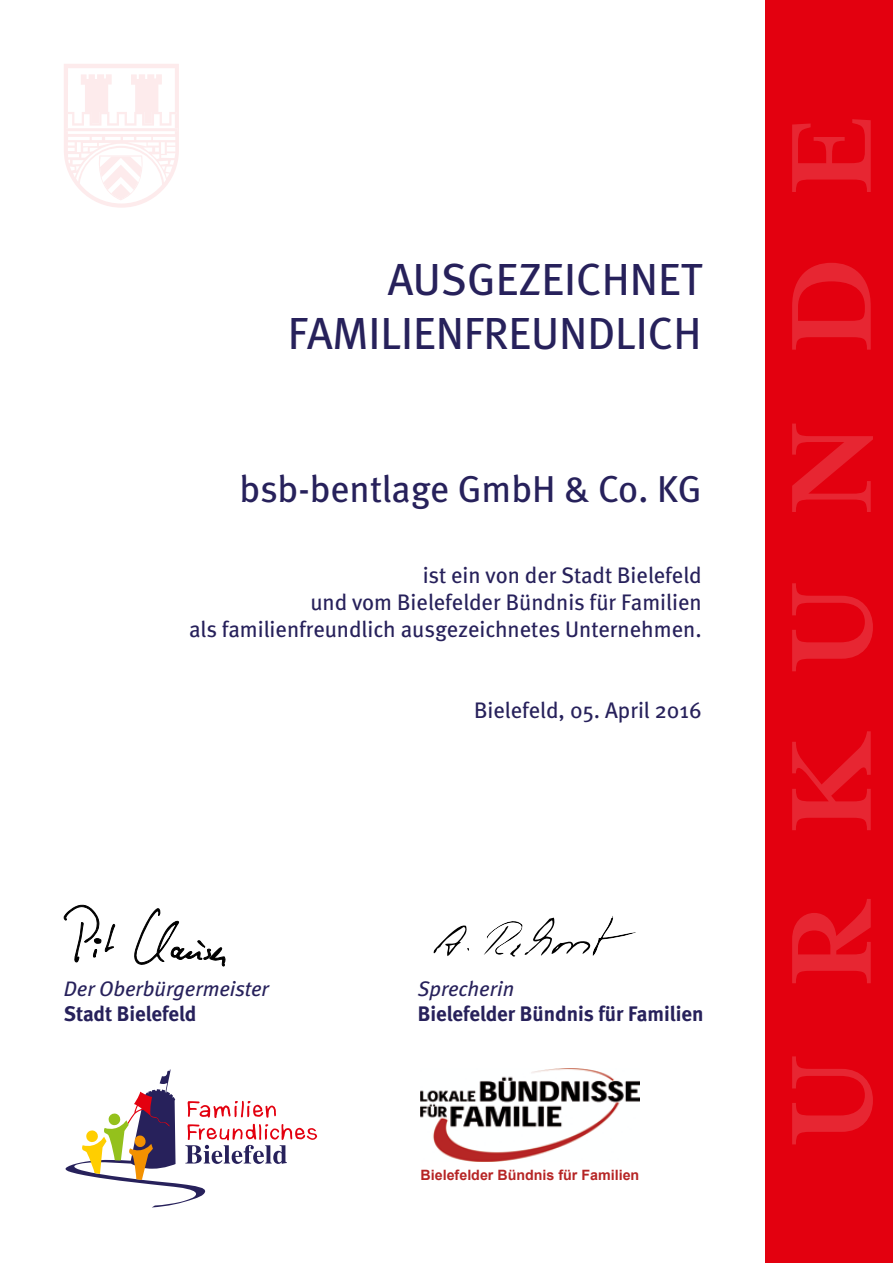
<style>
.page{position:relative;width:893px;height:1263px;background:#fff}
.page>*{position:absolute;margin:0;border:0;box-sizing:border-box;transform-origin:0 0}
.t1{font:45px/54px "Meta";color:#27215b;text-align:right}
.t2{font:37.5px "Meta";color:#27215b}
.t3{font:22.5px/27px "Meta";color:#27215b;text-align:right}
.t4{font:700 21px "Meta";color:#27215b}
.t5{font:italic 21px "Meta";color:#27215b}
.t6{font:700 14.25px "Arial";color:#b62525}
</style>
<div class="page">
<div style="left:765px;top:0;width:128px;height:1263px;background:#e3000f"></div>
<svg style="left:792px;top:119px;width:81px;height:1025px"></svg>
<svg style="left:64px;top:64px;width:115px;height:144px"></svg>
<svg style="left:65px;top:1069px;width:252px;height:138px"></svg>
<img style="left:420px;top:1068px;width:220px;height:93px">
<svg style="left:63px;top:904px;width:52px;height:58px"></svg>
<svg style="left:134px;top:908px;width:92px;height:58px"></svg>
<svg style="left:433px;top:916px;width:203px;height:41px"></svg>
<h1 class="t1" style="left:288px;top:252px;width:415px">AUSGEZEICHNET<br>FAMILIENFREUNDLICH</h1>
<h2 class="t2" style="left:240px;top:467px;width:463px">bsb-bentlage GmbH &amp; Co. KG</h2>
<p class="t3" style="left:189px;top:561px;width:514px">ist ein von der Stadt Bielefeld<br>und vom Bielefelder Bündnis für Familien<br>als familienfreundlich ausgezeichnetes Unternehmen.</p>
<p class="t5" style="left:64px;top:976px;width:207px">Der Oberbürgermeister</p>
<p class="t4" style="left:64px;top:1001px;width:134px">Stadt Bielefeld</p>
<p class="t3" style="left:474px;top:696px;width:229px">Bielefeld, 05. April 2016</p>
<p class="t5" style="left:418px;top:976px;width:98px">Sprecherin</p>
<p class="t4" style="left:418px;top:1001px;width:287px">Bielefelder Bündnis für Familien</p>
<p class="t6" style="left:421px;top:1167px;width:220px">Bielefelder Bündnis für Familien</p>
</div>
